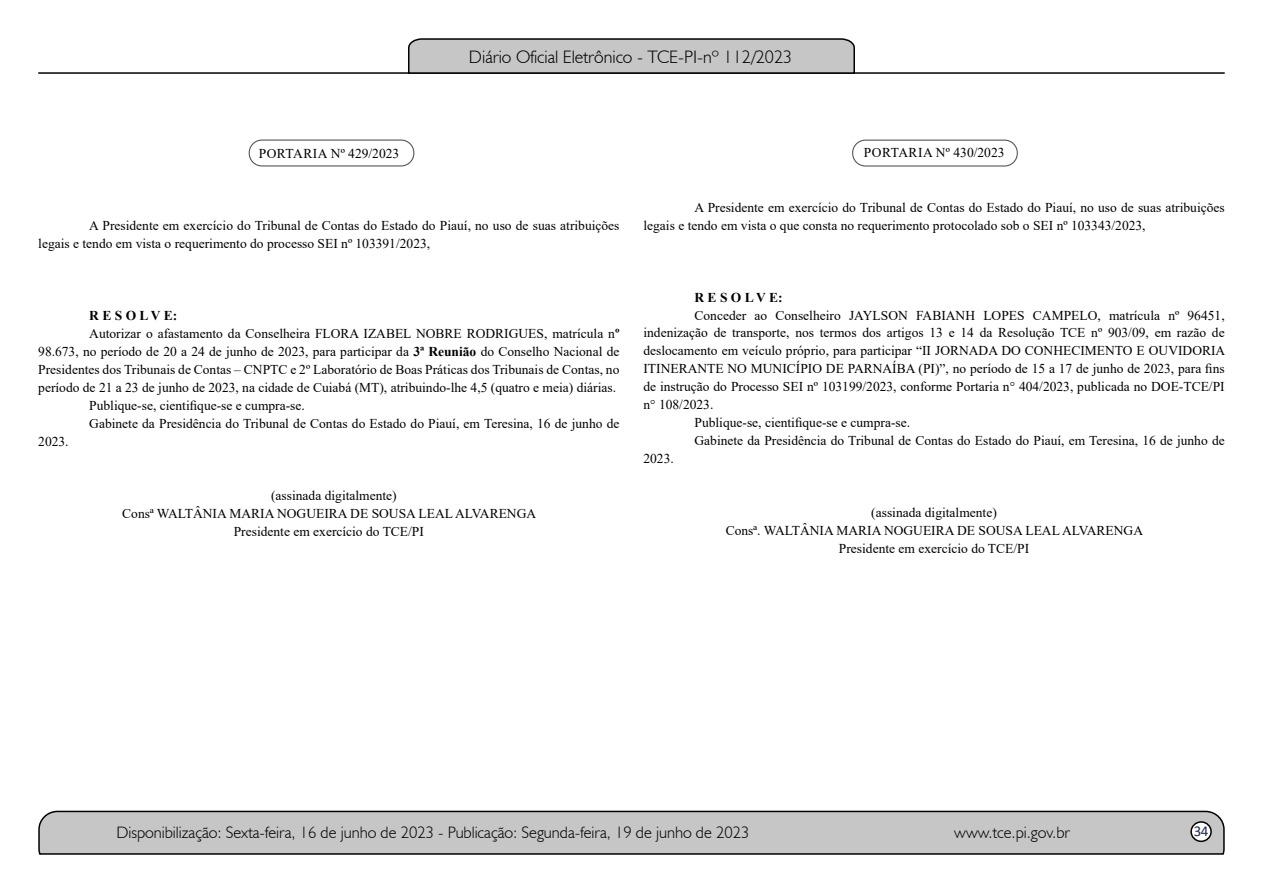
<style>
.page{position:relative;width:1263px;height:893px;background:#fff}
.page>*{position:absolute;margin:0;border:0;box-sizing:border-box;transform-origin:0 0}
.t1{font:300 18px "Humanist 521 BT";color:#000}
.t2{font:300 16.5px "Humanist 521 BT";color:#000}
.t3{font:15px "Calibri";color:#212d4c}
.t4{font:13.5px/18px "Times New Roman";color:#000}
.t5{font:700 13.5px "Times New Roman";color:#000}
.s1{font-weight:700}
</style>
<div class="page">
<svg style="left:38px;top:810px;width:1187px;height:45px;background:#b9b9b9"></svg>
<div style="left:1191px;top:822px;width:20px;height:19px;background:#fff;border-radius:50%"></div>
<div style="left:1190px;top:821px;width:22px;height:21px;border:2px solid #000;border-radius:50%"></div>
<hr style="left:38px;top:72px;width:1187px;height:2px;background:#000">
<svg style="left:407px;top:38px;width:449px;height:36px;background:#b4b4b4"></svg>
<div style="left:249px;top:140px;width:165px;height:27px;border:1px solid #575756;border-radius:13px"></div>
<div style="left:852px;top:140px;width:166px;height:27px;border:1px solid #575756;border-radius:13px"></div>
<p class="t4" style="left:259px;top:144px;width:142px">PORTARIA Nº 429/2023</p>
<h1 class="t1" style="left:469px;top:46px;width:325px">Diário Oficial Eletrônico - TCE-PI-nº 112/2023</h1>
<p class="t4" style="left:864px;top:144px;width:142px">PORTARIA Nº 430/2023</p>
<p class="t4" style="left:38px;top:216px;width:583px;text-indent:51px">A Presidente em exercício do Tribunal de Contas do Estado do Piauí, no uso de suas atribuições legais e tendo em vista o requerimento do processo SEI nº 103391/2023,</p>
<p class="t5" style="left:89px;top:305px;width:90px">R E S O L V E:</p>
<p class="t4" style="left:89px;top:324px;width:532px">Autorizar o afastamento da Conselheira FLORA IZABEL NOBRE RODRIGUES, matrícula n<span class="s1">º</span></p>
<p class="t4" style="left:38px;top:342px;width:583px">98.673, no período de 20 a 24 de junho de 2023, para participar da <span class="s1">3ª Reunião</span> do Conselho Nacional de</p>
<p class="t4" style="left:38px;top:360px;width:583px">Presidentes dos Tribunais de Contas – CNPTC e 2º Laboratório de Boas Práticas dos Tribunais de Contas, no</p>
<p class="t4" style="left:38px;top:378px;width:579px">período de 21 a 23 de junho de 2023, na cidade de Cuiabá (MT), atribuindo-lhe 4,5 (quatro e meia) diárias.</p>
<p class="t4" style="left:89px;top:396px;width:217px">Publique-se, cientifique-se e cumpra-se.</p>
<p class="t4" style="left:89px;top:414px;width:532px">Gabinete da Presidência do Tribunal de Contas do Estado do Piauí, em Teresina, 16 de junho de</p>
<p class="t4" style="left:38px;top:432px;width:32px">2023.</p>
<p class="t4" style="left:271px;top:486px;width:127px">(assinada digitalmente)</p>
<p class="t4" style="left:122px;top:504px;width:415px">Consª WALTÂNIA MARIA NOGUEIRA DE SOUSA LEAL ALVARENGA</p>
<p class="t4" style="left:234px;top:522px;width:192px">Presidente em exercício do TCE/PI</p>
<p class="t4" style="left:643px;top:198px;width:583px;text-indent:51px">A Presidente em exercício do Tribunal de Contas do Estado do Piauí, no uso de suas atribuições legais e tendo em vista o que consta no requerimento protocolado sob o SEI nº 103343/2023,</p>
<p class="t5" style="left:694px;top:287px;width:90px">R E S O L V E:</p>
<p class="t4" style="left:694px;top:306px;width:532px">Conceder ao Conselheiro JAYLSON FABIANH LOPES CAMPELO, matrícula nº 96451,</p>
<p class="t4" style="left:643px;top:324px;width:583px">indenização de transporte, nos termos dos artigos 13 e 14 da Resolução TCE nº 903/09, em razão de</p>
<p class="t4" style="left:643px;top:342px;width:583px">deslocamento em veículo próprio, para participar “II JORNADA DO CONHECIMENTO E OUVIDORIA</p>
<p class="t4" style="left:643px;top:360px;width:583px">ITINERANTE NO MUNICÍPIO DE PARNAÍBA (PI)”, no período de 15 a 17 de junho de 2023, para fins</p>
<p class="t4" style="left:643px;top:378px;width:583px">de instrução do Processo SEI nº 103199/2023, conforme Portaria n° 404/2023, publicada no DOE-TCE/PI</p>
<p class="t4" style="left:643px;top:396px;width:71px">n° 108/2023.</p>
<p class="t4" style="left:694px;top:413px;width:217px">Publique-se, cientifique-se e cumpra-se.</p>
<p class="t4" style="left:694px;top:431px;width:532px">Gabinete da Presidência do Tribunal de Contas do Estado do Piauí, em Teresina, 16 de junho de</p>
<p class="t4" style="left:643px;top:449px;width:32px">2023.</p>
<p class="t4" style="left:726px;top:503px;width:419px;text-align:center">(assinada digitalmente)<br>Consª. WALTÂNIA MARIA NOGUEIRA DE SOUSA LEAL ALVARENGA<br>Presidente em exercício do TCE/PI</p>
<p class="t2" style="left:116px;top:822px;width:635px">Disponibilização: Sexta-feira, 16 de junho de 2023 - Publicação: Segunda-feira, 19 de junho de 2023</p>
<p class="t2" style="left:954px;top:822px;width:117px">www.tce.pi.gov.br</p>
<p class="t3" style="left:1194px;top:821px;width:16px">34</p>
</div>
